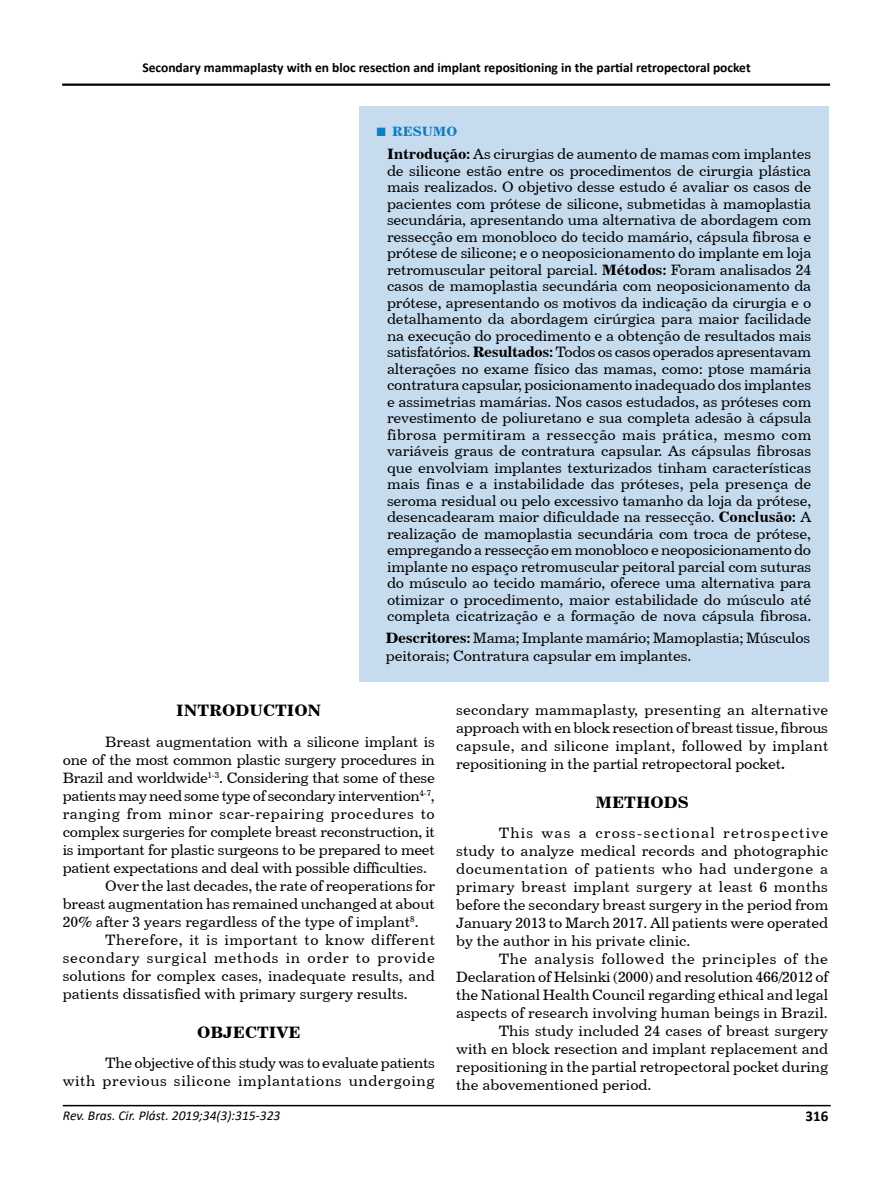
<style>
.page{position:relative;width:893px;height:1191px;background:#fff}
.page>*{position:absolute;margin:0;border:0;box-sizing:border-box;transform-origin:0 0}
.t1{font:16.5px "Century 731 BT Bold A";color:#000}
.t2{font:15px/16.5px "Century 731 BT Roman A";letter-spacing:-.01em;color:#000;text-align:justify}
.t3{font:15px/18px "Century 731 BT Roman A";letter-spacing:.04em;color:#000;text-align:right}
.t4{font:15px "Century 731 BT Roman A";letter-spacing:.035em;color:#000}
.t5{font:15px "Century 731 BT Roman A";letter-spacing:.045em;color:#000}
.t6{font:15px "Century 731 BT Roman A";letter-spacing:.03em;color:#000}
.t7{font:700 15px "Calibri";color:#000}
.t8{font:700 13.5px "Calibri";color:#000101}
.t9{font:italic 13.5px "Calibri";color:#000}
.t10{font:13.5px "Century 731 BT Bold A";color:#0e7dc2}
.s1{font-family:"Times New Roman";font-weight:700;font-size:18px}
.s2{font-family:"Century 731 BT Bold A"}
</style>
<div class="page">
<hr style="left:63px;top:1104px;width:768px;height:2px;background:#000">
<hr style="left:62px;top:84px;width:768px;height:2px;background:#000">
<div style="left:359px;top:106px;width:470px;height:576px;background:#c7dbee"></div>
<p class="t8" style="left:142px;top:58px;width:610px">Secondary mammaplasty with en bloc resection and implant repositioning in the partial retropectoral pocket</p>
<p class="t10" style="left:376px;top:123px;width:83px"><span class="s1">■</span> RESUMO</p>
<p class="t2" style="left:387px;top:145px;width:426px"><span class="s2">Introdução:</span> As cirurgias de aumento de mamas com implantes de silicone estão entre os procedimentos de cirurgia plástica mais realizados. O objetivo desse estudo é avaliar os casos de pacientes com prótese de silicone, submetidas à mamoplastia secundária, apresentando uma alternativa de abordagem com ressecção em monobloco do tecido mamário, cápsula fibrosa e prótese de silicone; e o neoposicionamento do implante em loja retromuscular peitoral parcial. <span class="s2">Métodos:</span> Foram analisados 24 casos de mamoplastia secundária com neoposicionamento da prótese, apresentando os motivos da indicação da cirurgia e o detalhamento da abordagem cirúrgica para maior facilidade na execução do procedimento e a obtenção de resultados mais satisfatórios. <span class="s2">Resultados:</span> Todos os casos operados apresentavam alterações no exame físico das mamas, como: ptose mamária contratura capsular, posicionamento inadequado dos implantes e assimetrias mamárias. Nos casos estudados, as próteses com revestimento de poliuretano e sua completa adesão à cápsula fibrosa permitiram a ressecção mais prática, mesmo com variáveis graus de contratura capsular. As cápsulas fibrosas que envolviam implantes texturizados tinham características mais finas e a instabilidade das próteses, pela presença de seroma residual ou pelo excessivo tamanho da loja da prótese, desencadearam maior dificuldade na ressecção. <span class="s2">Conclusão:</span> A realização de mamoplastia secundária com troca de prótese, empregando a ressecção em monobloco e neoposicionamento do implante no espaço retromuscular peitoral parcial com suturas do músculo ao tecido mamário, oferece uma alternativa para otimizar o procedimento, maior estabilidade do músculo até completa cicatrização e a formação de nova cápsula fibrosa.</p>
<p class="t2" style="left:386px;top:628px;width:426px;line-height:18px"><span class="s2">Descritores:</span> Mama; Implante mamário; Mamoplastia; Músculos peitorais; Contratura capsular em implantes.</p>
<p class="t1" style="left:176px;top:700px;width:147px">INTRODUCTION</p>
<p class="t2" style="left:105px;top:733px;width:331px">Breast augmentation with a silicone implant is</p>
<p class="t2" style="left:63px;top:751px;width:374px">one of the most common plastic surgery procedures in</p>
<p class="t2" style="left:63px;top:769px;width:374px">Brazil and worldwide<sup>1-3</sup>. Considering that some of these</p>
<p class="t2" style="left:63px;top:787px;width:374px">patients may need some type of secondary intervention<sup>4-7</sup>,</p>
<p class="t4" style="left:63px;top:804px;width:374px">ranging from minor scar-repairing procedures to</p>
<p class="t2" style="left:63px;top:823px;width:374px">complex surgeries for complete breast reconstruction, it</p>
<p class="t2" style="left:63px;top:841px;width:374px">is important for plastic surgeons to be prepared to meet</p>
<p class="t2" style="left:63px;top:859px;width:366px">patient expectations and deal with possible difficulties.</p>
<p class="t2" style="left:105px;top:877px;width:331px">Over the last decades, the rate of reoperations for</p>
<p class="t2" style="left:63px;top:895px;width:373px">breast augmentation has remained unchanged at about</p>
<p class="t2" style="left:63px;top:913px;width:357px">20% after 3 years regardless of the type of implant<sup>8</sup>.</p>
<p class="t6" style="left:105px;top:930px;width:331px">Therefore, it is important to know different</p>
<p class="t5" style="left:63px;top:948px;width:374px">secondary surgical methods in order to provide</p>
<p class="t2" style="left:63px;top:967px;width:374px">solutions for complex cases, inadequate results, and</p>
<p class="t2" style="left:63px;top:985px;width:347px">patients dissatisfied with primary surgery results.</p>
<p class="t1" style="left:197px;top:1021px;width:105px">OBJECTIVE</p>
<p class="t3" style="left:63px;top:1053px;width:374px">The objective of this study was to evaluate patients<br>with previous silicone implantations undergoing</p>
<p class="t2" style="left:456px;top:700px;width:374px;line-height:18px">secondary mammaplasty, presenting an alternative approach with en block resection of breast tissue, fibrous capsule, and silicone implant, followed by implant repositioning in the partial retropectoral pocket<span class="s2">.</span></p>
<p class="t1" style="left:596px;top:791px;width:95px">METHODS</p>
<p class="t2" style="left:456px;top:824px;width:374px;line-height:18px;text-indent:43px">This was a cross-sectional retrospective study to analyze medical records and photographic documentation of patients who had undergone a primary breast implant surgery at least 6 months before the secondary breast surgery in the period from January 2013 to March 2017. All patients were operated by the author in his private clinic.</p>
<p class="t3" style="left:499px;top:950px;width:331px">The analysis followed the principles of the</p>
<p class="t2" style="left:456px;top:968px;width:374px">Declaration of Helsinki (2000) and resolution 466/2012 of</p>
<p class="t2" style="left:456px;top:986px;width:374px">the National Health Council regarding ethical and legal</p>
<p class="t2" style="left:456px;top:1004px;width:373px">aspects of research involving human beings in Brazil.</p>
<p class="t2" style="left:499px;top:1022px;width:331px">This study included 24 cases of breast surgery</p>
<p class="t2" style="left:456px;top:1040px;width:374px">with en block resection and implant replacement and</p>
<p class="t2" style="left:456px;top:1058px;width:374px">repositioning in the partial retropectoral pocket during</p>
<p class="t2" style="left:456px;top:1076px;width:197px">the abovementioned period.</p>
<p class="t9" style="left:63px;top:1105px;width:219px">Rev. Bras. Cir. Plást. 2019;34(3):315-323</p>
<p class="t7" style="left:806px;top:1105px;width:24px">316</p>
</div>
